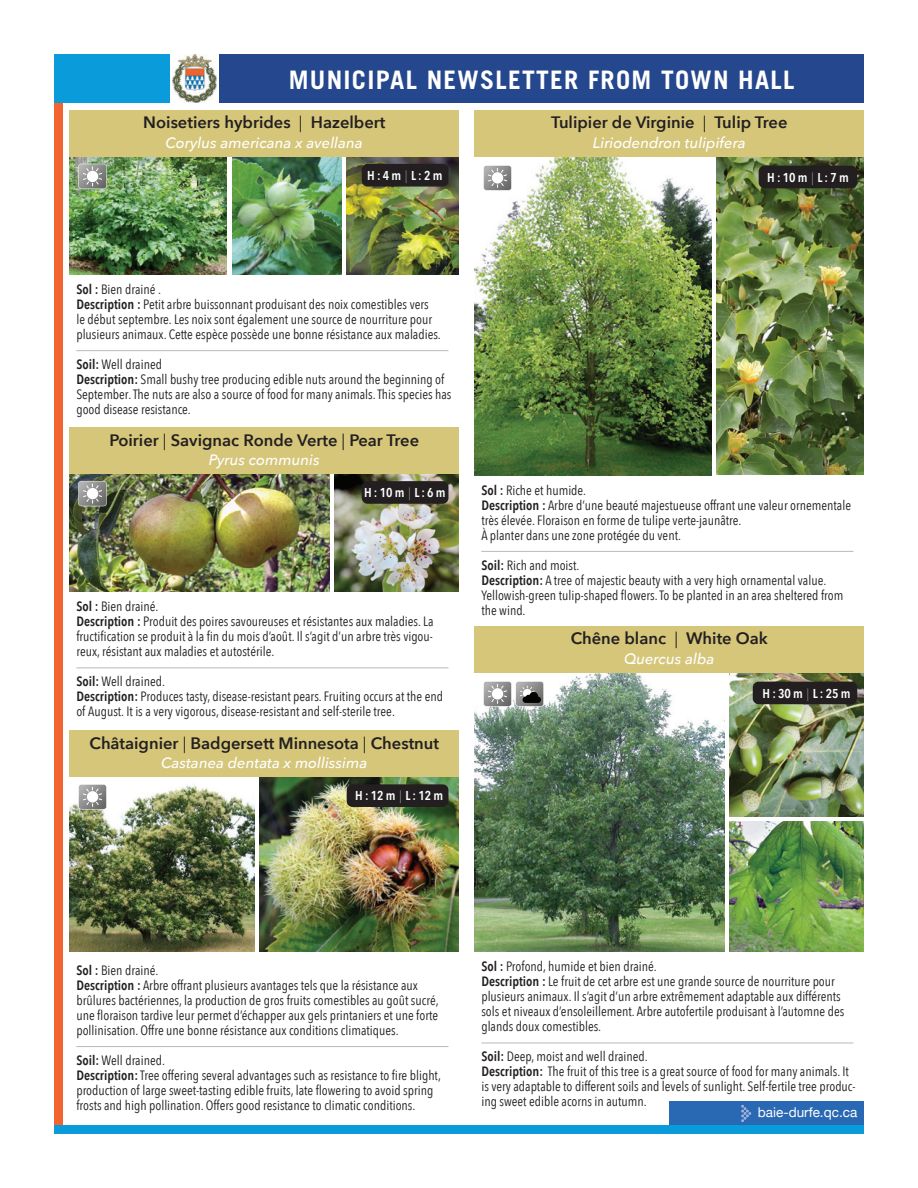
<style>
.page{position:relative;width:918px;height:1188px;background:#fff}
.page>*{position:absolute;margin:0;border:0;box-sizing:border-box;transform-origin:0 0}
.t1{font:700 25.5px "Trade Gothic";letter-spacing:.05em;color:#fff}
.t2{font:600 16.5px "Avenir Next";color:#231f20}
.t3{font:italic 500 15px "Avenir Next";color:#fff}
.t4{font:13.5px/15px "Avenir Next Condensed";color:#231f20}
.t5{font:13.5px "Helvetica Neue";color:#fff}
.t6{font:600 12.9px "Avenir Next Condensed";letter-spacing:-.01em;color:#fff}
.s1{font-weight:400}
.s2{font-weight:200}
.s3{font-weight:600}
</style>
<div class="page">
<div style="left:54px;top:1125px;width:810px;height:9px;background:#0a9cda"></div>
<div style="left:219px;top:54px;width:645px;height:49px;background:#25478d"></div>
<div style="left:54px;top:54px;width:117px;height:49px;background:#0a9cda"></div>
<div style="left:54px;top:103px;width:9px;height:1022px;background:#f2642f"></div>
<img style="left:173px;top:54px;width:43px;height:48px">
<div style="left:669px;top:1102px;width:195px;height:23px;background:#2968b3"></div>
<svg style="left:741px;top:1105px;width:10px;height:17px"></svg>
<img style="left:475px;top:157px;width:237px;height:318px">
<img style="left:475px;top:673px;width:249px;height:278px">
<img style="left:716px;top:157px;width:148px;height:318px">
<img style="left:729px;top:673px;width:135px;height:143px">
<img style="left:729px;top:821px;width:135px;height:130px">
<img style="left:70px;top:157px;width:157px;height:118px">
<img style="left:70px;top:474px;width:259px;height:118px">
<img style="left:70px;top:785px;width:185px;height:166px">
<img style="left:232px;top:157px;width:109px;height:118px">
<img style="left:347px;top:157px;width:112px;height:118px">
<img style="left:334px;top:474px;width:125px;height:118px">
<img style="left:259px;top:777px;width:200px;height:174px">
<div style="left:475px;top:110px;width:389px;height:47px;background:#d5c67a"></div>
<div style="left:475px;top:626px;width:389px;height:47px;background:#d5c67a"></div>
<div style="left:70px;top:110px;width:389px;height:47px;background:#d5c67a"></div>
<div style="left:70px;top:427px;width:389px;height:47px;background:#d5c67a"></div>
<div style="left:70px;top:731px;width:389px;height:46px;background:#d5c67a"></div>
<svg style="left:483px;top:165px;width:29px;height:26px"></svg>
<div style="left:492px;top:172px;width:11px;height:12px;background:#fff;border-radius:50%"></div>
<svg style="left:483px;top:681px;width:61px;height:26px"></svg>
<svg style="left:78px;top:164px;width:29px;height:25px"></svg>
<div style="left:87px;top:171px;width:11px;height:11px;background:#fff;border-radius:50%"></div>
<svg style="left:78px;top:481px;width:29px;height:25px"></svg>
<div style="left:87px;top:488px;width:11px;height:11px;background:#fff;border-radius:50%"></div>
<svg style="left:78px;top:784px;width:29px;height:26px"></svg>
<div style="left:87px;top:791px;width:11px;height:12px;background:#fff;border-radius:50%"></div>
<div style="left:362px;top:164px;width:86px;height:23px;background:#231f20;border-radius:6px"></div>
<div style="left:362px;top:481px;width:86px;height:23px;background:#231f20;border-radius:6px"></div>
<div style="left:347px;top:784px;width:101px;height:23px;background:#231f20;border-radius:6px"></div>
<div style="left:759px;top:166px;width:98px;height:22px;background:#231f20;border-radius:6px"></div>
<div style="left:753px;top:682px;width:104px;height:22px;background:#231f20;border-radius:6px"></div>
<hr style="left:481px;top:551px;width:372px;height:1px;background:#b8b9bc">
<hr style="left:481px;top:1043px;width:372px;height:1px;background:#b8b9bc">
<hr style="left:76px;top:350px;width:372px;height:1px;background:#b8b9bc">
<hr style="left:76px;top:667px;width:372px;height:1px;background:#b8b9bc">
<hr style="left:76px;top:1046px;width:372px;height:1px;background:#b8b9bc">
<h1 class="t1" style="left:289px;top:64px;width:507px">MUNICIPAL NEWSLETTER FROM TOWN HALL</h1>
<p class="t2" style="left:143px;top:109px;width:244px">Noisetiers hybrides <span class="s1">|</span> Hazelbert</p>
<p class="t3" style="left:166px;top:130px;width:199px">Corylus americana x avellana</p>
<p class="t6" style="left:367px;top:164px;width:77px">H : 4 m<span class="s2">|</span>L : 2 m</p>
<p class="t2" style="left:551px;top:109px;width:238px">Tulipier de Virginie <span class="s1">|</span> Tulip Tree</p>
<p class="t3" style="left:593px;top:130px;width:154px">Liriodendron tulipifera</p>
<p class="t6" style="left:767px;top:166px;width:83px">H : 10 m<span class="s2">|</span>L : 7 m</p>
<p class="t4" style="left:76px;top:281px;width:366px"><span class="s3">Sol :</span> Bien drainé .<br><span class="s3">Description :</span> Petit arbre buissonnant produisant des noix comestibles vers<br>le début septembre. Les noix sont également une source de nourriture pour plusieurs animaux. Cette espèce possède une bonne résistance aux maladies.</p>
<p class="t4" style="left:76px;top:356px;width:377px"><span class="s3">Soil:</span> Well drained<br><span class="s3">Description:</span> Small bushy tree producing edible nuts around the beginning of September. The nuts are also a source of food for many animals. This species has good disease resistance.</p>
<p class="t2" style="left:109px;top:426px;width:311px">Poirier <span class="s1">|</span> Savignac Ronde Verte <span class="s1">|</span> Pear Tree</p>
<p class="t3" style="left:209px;top:447px;width:112px">Pyrus communis</p>
<p class="t6" style="left:364px;top:482px;width:83px">H : 10 m<span class="s2">|</span>L : 6 m</p>
<p class="t4" style="left:76px;top:598px;width:359px"><span class="s3">Sol :</span> Bien drainé.<br><span class="s3">Description :</span> Produit des poires savoureuses et résistantes aux maladies. La fructification se produit à la fin du mois d’août. Il s’agit d’un arbre très vigou&shy;reux, résistant aux maladies et autostérile.</p>
<p class="t4" style="left:76px;top:673px;width:368px"><span class="s3">Soil:</span> Well drained.<br><span class="s3">Description:</span> Produces tasty, disease-resistant pears. Fruiting occurs at the end of August. It is a very vigorous, disease-resistant and self-sterile tree.</p>
<p class="t2" style="left:90px;top:729px;width:351px">Châtaignier <span class="s1">|</span> Badgersett Minnesota <span class="s1">|</span> Chestnut</p>
<p class="t3" style="left:161px;top:750px;width:208px">Castanea dentata x mollissima</p>
<p class="t6" style="left:355px;top:785px;width:89px">H : 12 m <span class="s2">|</span> L : 12 m</p>
<p class="t4" style="left:481px;top:482px;width:371px"><span class="s3">Sol :</span> Riche et humide.<br><span class="s3">Description :</span> Arbre d’une beauté majestueuse offrant une valeur orne mentale très élevée. Floraison en forme de tulipe verte-jaunâtre.<br>À planter dans une zone protégée du vent.</p>
<p class="t4" style="left:481px;top:557px;width:364px"><span class="s3">Soil:</span> Rich and moist.<br><span class="s3">Description:</span> A tree of majestic beauty with a very high ornamental value.<br>Yellowish-green tulip-shaped flowers. To be planted in an area sheltered from the wind.</p>
<p class="t2" style="left:571px;top:625px;width:199px">Chêne blanc <span class="s1">|</span> White Oak</p>
<p class="t3" style="left:624px;top:646px;width:92px">Quercus alba</p>
<p class="t6" style="left:763px;top:682px;width:89px">H : 30 m <span class="s2">|</span> L : 25 m</p>
<p class="t4" style="left:76px;top:962px;width:364px"><span class="s3">Sol :</span> Bien drainé.<br><span class="s3">Description :</span> Arbre offrant plusieurs avantages tels que la résistance aux brûlures bactériennes, la production de gros fruits comestibles au goût sucré, une floraison tardive leur permet d’échapper aux gels printaniers et une forte pollinisation. Offre une bonne résistance aux conditions climatiques.</p>
<p class="t4" style="left:76px;top:1052px;width:366px"><span class="s3">Soil:</span> Well drained.<br><span class="s3">Description:</span> Tree offering several advantages such as resistance to fire blight, production of large sweet-tasting edible fruits, late flowering to avoid spring frosts and high pollination. Offers good resistance to climatic conditions.</p>
<p class="t4" style="left:481px;top:958px;width:364px"><span class="s3">Sol :</span> Profond, humide et bien drainé.<br><span class="s3">Description :</span> Le fruit de cet arbre est une grande source de nourriture pour plusieurs animaux. Il s’agit d’un arbre extrêmement adaptable aux différents sols et niveaux d’ensoleillement. Arbre autofertile produisant à l’automne des glands doux comestibles.</p>
<p class="t4" style="left:481px;top:1048px;width:376px"><span class="s3">Soil:</span> Deep, moist and well drained.<br><span class="s3">Description:</span> The fruit of this tree is a great source of food for many animals. It is very adaptable to different soils and levels of sunlight. Self-fertile tree produc&shy;ing sweet edible acorns in autumn.</p>
<p class="t5" style="left:758px;top:1103px;width:101px">baie-durfe.qc.ca</p>
</div>
